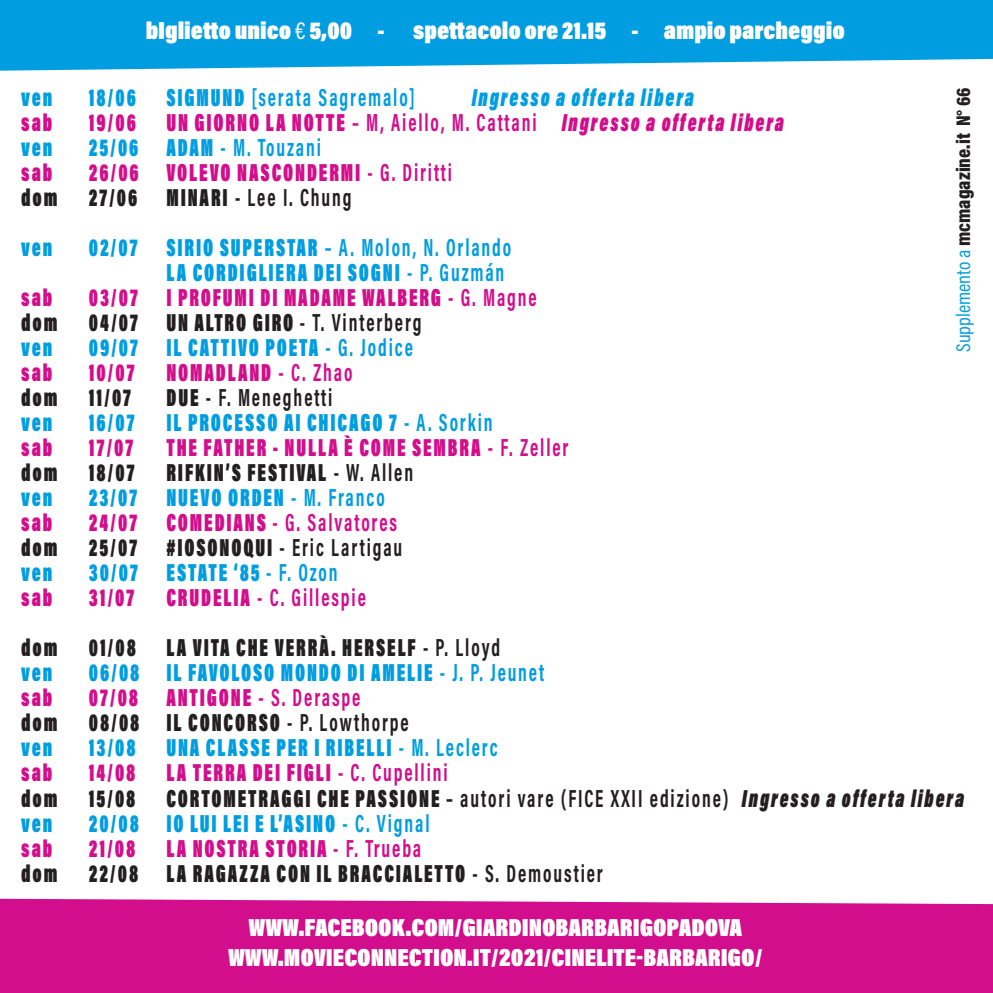
<style>
.page{position:relative;width:993px;height:993px;background:#fff}
.page>*{position:absolute;margin:0;border:0;box-sizing:border-box;transform-origin:0 0}
.t1{font:900 25px "Acumin Pro Cond";letter-spacing:.1em;color:#231f20;scale:.75 1}
.t2{font:900 25px "Acumin Pro Cond";letter-spacing:.1em;color:#009de0;scale:.75 1}
.t3{font:900 25px "Acumin Pro Cond";letter-spacing:.1em;color:#d20e8c;scale:.75 1}
.t4{font:900 25px "Acumin Pro Cond";color:#fff}
.t5{font:italic 900 25px "Acumin Pro Cond";letter-spacing:.1em;color:#d20e8c;scale:.75 1}
.t6{font:700 25px "Acumin Pro Cond";letter-spacing:.1em;color:#009de0;scale:.75 1}
.t7{font:italic 900 25px "Acumin Pro Cond";letter-spacing:.1em;color:#009de0;scale:.75 1}
.t8{font:700 25px "Acumin Pro Cond";letter-spacing:.1em;color:#d20e8c;scale:.75 1}
.t9{font:700 25px "Acumin Pro Cond";letter-spacing:.1em;color:#231f20;scale:.75 1}
.Predefinito{font:900 20px "Acumin Pro Cond";color:#231f20}
.s1{font-weight:400}
.s2{font-weight:900}
.s3{font-style:normal}
.s4{font-weight:700;font-style:normal}
.s5{font-weight:700}
.s6{font-style:italic}
.s7{font-weight:400;color:#009de0}
</style>
<div class="page">
<svg style="left:0;top:0;width:992px;height:71px;background:#16a5e2"></svg>
<div style="left:0;top:898px;width:992px;height:94px;background:#d20e8c"></div>
<p class="t4" style="left:146px;top:15px;width:700px">bIglietto unico <span class="s1">€</span> 5,00 - spettacolo ore 21.15 - ampio parcheggio</p>
<p class="t2" style="left:21px;top:81px;width:43px">ven</p>
<p class="t6" style="left:89px;top:81px;width:435px"><span class="s2">18/06 SIGMUND</span> [serata Sagremalo]</p>
<p class="t7" style="left:471px;top:81px;width:297px">Ingresso a offerta libera</p>
<p class="t3" style="left:21px;top:106px;width:43px">sab</p>
<p class="t5" style="left:89px;top:106px;width:927px"><span class="s3">19/06 UN GIORNO LA NOTTE</span> <span class="s4">– M, Aiello, M. Cattani</span> Ingresso a offerta libera</p>
<p class="t2" style="left:21px;top:131px;width:43px">ven</p>
<p class="t6" style="left:89px;top:131px;width:311px"><span class="s2">25/06 ADAM</span> - M. Touzani</p>
<p class="t3" style="left:21px;top:156px;width:43px">sab</p>
<p class="t3" style="left:89px;top:156px;width:486px">26/06 VOLEVO NASCONDERMI <span class="s5">- G. Diritti</span></p>
<p class="t1" style="left:21px;top:181px;width:441px">dom 27/06 MINARI <span class="s5">- Lee I. Chung</span></p>
<p class="t2" style="left:21px;top:231px;width:43px">ven</p>
<p class="t2" style="left:89px;top:231px;width:564px">02/07 SIRIO SUPERSTAR <span class="s5">– A. Molon, N. Orlando</span></p>
<p class="t2" style="left:166px;top:256px;width:452px">LA CORDIGLIERA DEI SOGNI <span class="s5">- P. Guzmán</span></p>
<p class="t3" style="left:21px;top:281px;width:43px">sab</p>
<p class="t3" style="left:89px;top:281px;width:598px">03/07 I PROFUMI DI MADAME WALBERG <span class="s5">- G. Magne</span></p>
<p class="t1" style="left:21px;top:306px;width:535px">dom 04/07 UN ALTRO GIRO <span class="s5">- T. Vinterberg</span></p>
<p class="t2" style="left:21px;top:331px;width:43px">ven</p>
<p class="t2" style="left:89px;top:331px;width:433px">09/07 IL CATTIVO POETA <span class="s5">- G. Jodice</span></p>
<p class="t3" style="left:21px;top:356px;width:43px">sab</p>
<p class="t3" style="left:89px;top:356px;width:63px">10/07</p>
<p class="t3" style="left:166px;top:356px;width:249px">NOMADLAND <span class="s5">- C. Zhao</span></p>
<p class="t1" style="left:21px;top:381px;width:148px">dom 11/07</p>
<p class="t9" style="left:166px;top:381px;width:223px"><span class="s2">DUE</span> - F. Meneghetti</p>
<p class="t2" style="left:21px;top:406px;width:43px">ven</p>
<p class="t2" style="left:89px;top:406px;width:62px">16/07</p>
<p class="t2" style="left:166px;top:406px;width:436px">IL PROCESSO AI CHICAGO 7 <span class="s5">- A. Sorkin</span></p>
<p class="t3" style="left:21px;top:431px;width:43px">sab</p>
<p class="t3" style="left:89px;top:431px;width:61px">17/07</p>
<p class="t3" style="left:166px;top:431px;width:537px">THE FATHER - NULLA È COME SEMBRA <span class="s5">- F. Zeller</span></p>
<p class="t1" style="left:21px;top:456px;width:153px">dom 18/07</p>
<p class="t1" style="left:166px;top:456px;width:330px">RIFKIN’S FESTIVAL <span class="s5">- W. Allen</span></p>
<p class="t2" style="left:21px;top:481px;width:43px">ven</p>
<p class="t2" style="left:89px;top:481px;width:396px">23/07 NUEVO ORDEN <span class="s5">- M. Franco</span></p>
<p class="t3" style="left:21px;top:506px;width:43px">sab</p>
<p class="t3" style="left:89px;top:506px;width:412px">24/07 COMEDIANS <span class="s5">- G. Salvatores</span></p>
<p class="t1" style="left:21px;top:531px;width:509px">dom 25/07 #IOSONOQUI <span class="s5">- Eric Lartigau</span></p>
<p class="t2" style="left:21px;top:556px;width:43px">ven</p>
<p class="t2" style="left:89px;top:556px;width:333px">30/07 ESTATE ‘85 <span class="s5">- F. Ozon</span></p>
<p class="t3" style="left:21px;top:581px;width:43px">sab</p>
<p class="t3" style="left:89px;top:581px;width:62px">31/07</p>
<p class="t8" style="left:166px;top:581px;width:267px"><span class="s2">CRUDELIA</span> - C. Gillespie</p>
<p class="t1" style="left:21px;top:631px;width:639px">dom 01/08 LA VITA CHE VERRÀ. HERSELF <span class="s5">- P. Lloyd</span></p>
<p class="t2" style="left:21px;top:656px;width:43px">ven</p>
<p class="t2" style="left:89px;top:656px;width:608px">06/08 IL FAVOLOSO MONDO DI AMELIE <span class="s5">- J. P. Jeunet</span></p>
<p class="t3" style="left:21px;top:681px;width:43px">sab</p>
<p class="t3" style="left:89px;top:681px;width:363px">07/08 ANTIGONE <span class="s5">- S. Deraspe</span></p>
<p class="t1" style="left:21px;top:706px;width:518px">dom 08/08 IL CONCORSO <span class="s5">- P. Lowthorpe</span></p>
<p class="t2" style="left:21px;top:731px;width:43px">ven</p>
<p class="t2" style="left:89px;top:731px;width:546px">13/08 UNA CLASSE PER I RIBELLI <span class="s5">- M. Leclerc</span></p>
<p class="t3" style="left:21px;top:756px;width:43px">sab</p>
<p class="t3" style="left:89px;top:756px;width:480px">14/08 LA TERRA DEI FIGLI <span class="s5">- C. Cupellini</span></p>
<p class="t1" style="left:21px;top:781px;width:1257px">dom 15/08 CORTOMETRAGGI CHE PASSIONE <span class="s5">– autori vare (FICE XXII edizione)</span> <span class="s6">Ingresso a offerta libera</span></p>
<p class="t2" style="left:21px;top:806px;width:43px">ven</p>
<p class="t2" style="left:89px;top:806px;width:455px">20/08 IO LUI LEI E L’ASINO <span class="s5">- C. Vignal</span></p>
<p class="t3" style="left:21px;top:831px;width:43px">sab</p>
<p class="t3" style="left:89px;top:831px;width:444px">21/08 LA NOSTRA STORIA <span class="s5">- F. Trueba</span></p>
<p class="t1" style="left:21px;top:856px;width:776px">dom 22/08 LA RAGAZZA CON IL BRACCIALETTO <span class="s5">- S. Demoustier</span></p>
<p class="Predefinito" style="left:949px;top:351px;width:266px;rotate:-90deg"><span class="s7">Supplemento a</span> mcmagazine.it N° 66</p>
<p class="t4" style="left:248px;top:910px;width:495px">WWW.FACEBOOK.COM/GIARDINOBARBARIGOPADOVA</p>
<p class="t4" style="left:228px;top:940px;width:536px">WWW.MOVIECONNECTION.IT/2021/CINELITE-BARBARIGO/</p>
</div>
